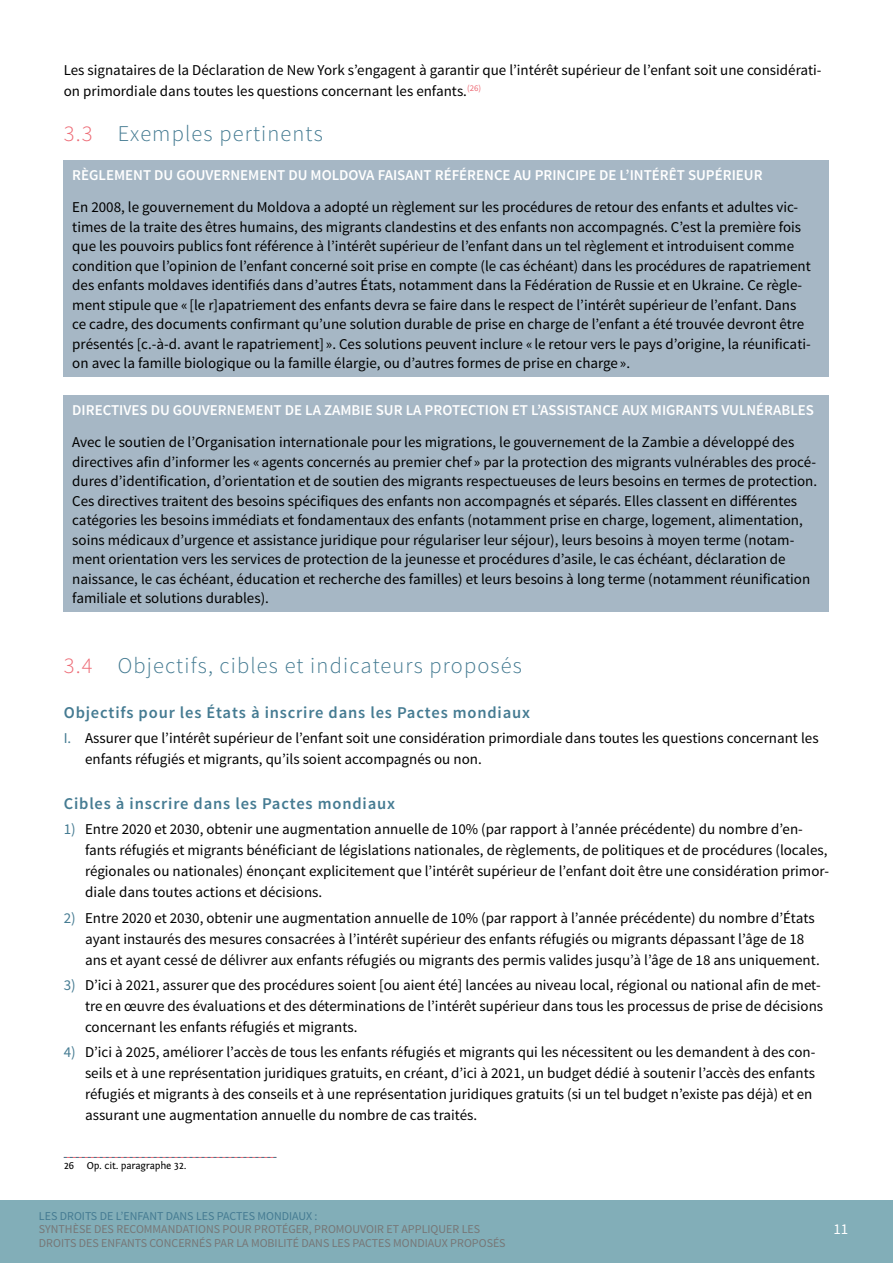
<style>
.page{position:relative;width:893px;height:1263px;background:#fff}
.page>*{position:absolute;margin:0;border:0;box-sizing:border-box;transform-origin:0 0}
.t1{font:300 22.5px "Source Sans Pro";letter-spacing:.05em;color:#457b92}
.t2{font:600 16.5px "Source Sans Pro";letter-spacing:.05em;color:#457b92}
.t3{font:15px/19.5px "Source Sans Pro";color:#000}
.t4{font:600 15px "Source Sans Pro";color:#fff}
.t5{font:15px "Source Sans Pro";color:#fff}
.t6{font:12px/13.5px "Source Sans Pro";color:#777}
.t7{font:12px "Source Sans Pro";color:#457b92}
.t8{font:10.5px "Fontin Sans";letter-spacing:-.02em;color:#000}
.s1{color:#ed6974}
.s2{color:#457b92}
</style>
<div class="page">
<div style="left:0;top:1200px;width:893px;height:63px;background:#82aeb8"></div>
<div style="left:64px;top:160px;width:765px;height:217px;background:#a6b7c5"></div>
<div style="left:64px;top:395px;width:765px;height:217px;background:#a6b7c5"></div>
<svg style="left:64px;top:1157px;width:212px;height:1px"></svg>
<p class="t3" style="left:64px;top:60px;width:759px;line-height:21px">Les signataires de la Déclaration de New York s’engagent à garantir que l’intérêt supérieur de l’enfant soit une considérati&shy;on primordiale dans toutes les questions concernant les enfants.<sup>(26)</sup></p>
<h1 class="t1" style="left:64px;top:120px;width:261px"><span class="s1">3.3</span> Exemples pertinents</h1>
<p class="t4" style="left:72px;top:165px;width:692px">RÈGLEMENT DU GOUVERNEMENT DU MOLDOVA FAISANT RÉFÉRENCE AU PRINCIPE DE L’INTÉRÊT SUPÉRIEUR</p>
<p class="t3" style="left:72px;top:198px;width:740px">En 2008, le gouvernement du Moldova a adopté un règlement sur les procédures de retour des enfants et adultes vic&shy;times de la traite des êtres humains, des migrants clandestins et des enfants non accompagnés. C’est la première fois que les pouvoirs publics font référence à l’intérêt supérieur de l’enfant dans un tel règlement et introduisent comme condition que l’opinion de l’enfant concerné soit prise en compte (le cas échéant) dans les procédures de rapatriement des enfants moldaves identifiés dans d’autres États, notamment dans la Fédération de Russie et en Ukraine. Ce règle&shy;ment stipule que « [le r]apatriement des enfants devra se faire dans le respect de l’intérêt supérieur de l’enfant. Dans ce cadre, des documents confirmant qu’une solution durable de prise en charge de l’enfant a été trouvée devront être présentés [c.-à-d. avant le rapatriement] ». Ces solutions peuvent inclure « le retour vers le pays d’origine, la réunificati&shy;on avec la famille biologique ou la famille élargie, ou d’autres formes de prise en charge ».</p>
<p class="t4" style="left:72px;top:401px;width:743px">DIRECTIVES DU GOUVERNEMENT DE LA ZAMBIE SUR LA PROTECTION ET L’ASSISTANCE AUX MIGRANTS VULNÉRABLES</p>
<p class="t3" style="left:72px;top:433px;width:746px">Avec le soutien de l’Organisation internationale pour les migrations, le gouvernement de la Zambie a développé des directives afin d’informer les «agents concernés au premier chef » par la protection des migrants vulnérables des procé&shy;dures d’identification, d’orientation et de soutien des migrants respectueuses de leurs besoins en termes de protection.<br>Ces directives traitent des besoins spécifiques des enfants non accompagnés et séparés. Elles classent en différentes catégories les besoins immédiats et fondamentaux des enfants (notamment prise en charge, logement, alimentation, soins médicaux d’urgence et assistance juridique pour régulariser leur séjour), leurs besoins à moyen terme (notam&shy;ment orientation vers les services de protection de la jeunesse et procédures d’asile, le cas échéant, déclaration de naissance, le cas échéant, éducation et recherche des familles) et leurs besoins à long terme (notamment réunification familiale et solutions durables).</p>
<h1 class="t1" style="left:64px;top:652px;width:460px"><span class="s1">3.4</span> Objectifs, cibles et indicateurs proposés</h1>
<p class="t2" style="left:64px;top:702px;width:468px">Objectifs pour les États à inscrire dans les Pactes mondiaux</p>
<p class="t3" style="left:85px;top:728px;width:735px;line-height:21px;text-indent:-21px"><span class="s2">I.</span> Assurer que l’intérêt supérieur de l’enfant soit une considération primordiale dans toutes les questions concernant les enfants réfugiés et migrants, qu’ils soient accompagnés ou non.</p>
<p class="t2" style="left:64px;top:793px;width:333px">Cibles à inscrire dans les Pactes mondiaux</p>
<p class="t3" style="left:85px;top:819px;width:745px;line-height:21px;text-indent:-21px"><span class="s2">1)</span> Entre 2020 et 2030, obtenir une augmentation annuelle de 10% (par rapport à l’année précédente) du nombre d’en&shy;fants réfugiés et migrants bénéficiant de législations nationales, de règlements, de politiques et de procédures (locales, régionales ou nationales) énonçant explicitement que l’intérêt supérieur de l’enfant doit être une considération primor&shy;diale dans toutes actions et décisions.</p>
<p class="t3" style="left:85px;top:907px;width:736px;line-height:21px;text-indent:-21px"><span class="s2">2)</span> Entre 2020 et 2030, obtenir une augmentation annuelle de 10% (par rapport à l’année précédente) du nombre d’États ayant instaurés des mesures consacrées à l’intérêt supérieur des enfants réfugiés ou migrants dépassant l’âge de 18 ans et ayant cessé de délivrer aux enfants réfugiés ou migrants des permis valides jusqu’à l’âge de 18 ans uniquement.</p>
<p class="t3" style="left:85px;top:975px;width:740px;line-height:21px;text-indent:-21px"><span class="s2">3)</span> D’ici à 2021, assurer que des procédures soient [ou aient été] lancées au niveau local, régional ou national afin de met&shy;tre en œuvre des évaluations et des déterminations de l’intérêt supérieur dans tous les processus de prise de décisions concernant les enfants réfugiés et migrants.</p>
<p class="t3" style="left:85px;top:1042px;width:732px;line-height:21px;text-indent:-21px"><span class="s2">4)</span> D’ici à 2025, améliorer l’accès de tous les enfants réfugiés et migrants qui les nécessitent ou les demandent à des con&shy;seils et à une représentation juridiques gratuits, en créant, d’ici à 2021, un budget dédié à soutenir l’accès des enfants réfugiés et migrants à des conseils et à une représentation juridiques gratuits (si un tel budget n’existe pas déjà) et en assurant une augmentation annuelle du nombre de cas traités.</p>
<p class="t8" style="left:64px;top:1160px;width:124px">26 Op. cit. paragraphe 32.</p>
<p class="t7" style="left:39px;top:1208px;width:280px">LES DROITS DE L’ENFANT DANS LES PACTES MONDIAUX :</p>
<p class="t6" style="left:39px;top:1222px;width:468px">SYNTHÈSE DES RECOMMANDATIONS POUR PROTÉGER, PROMOUVOIR ET APPLIQUER LES<br>DROITS DES ENFANTS CONCERNÉS PAR LA MOBILITÉ DANS LES PACTES MONDIAUX PROPOSÉS</p>
<p class="t5" style="left:833px;top:1220px;width:16px">11</p>
</div>
